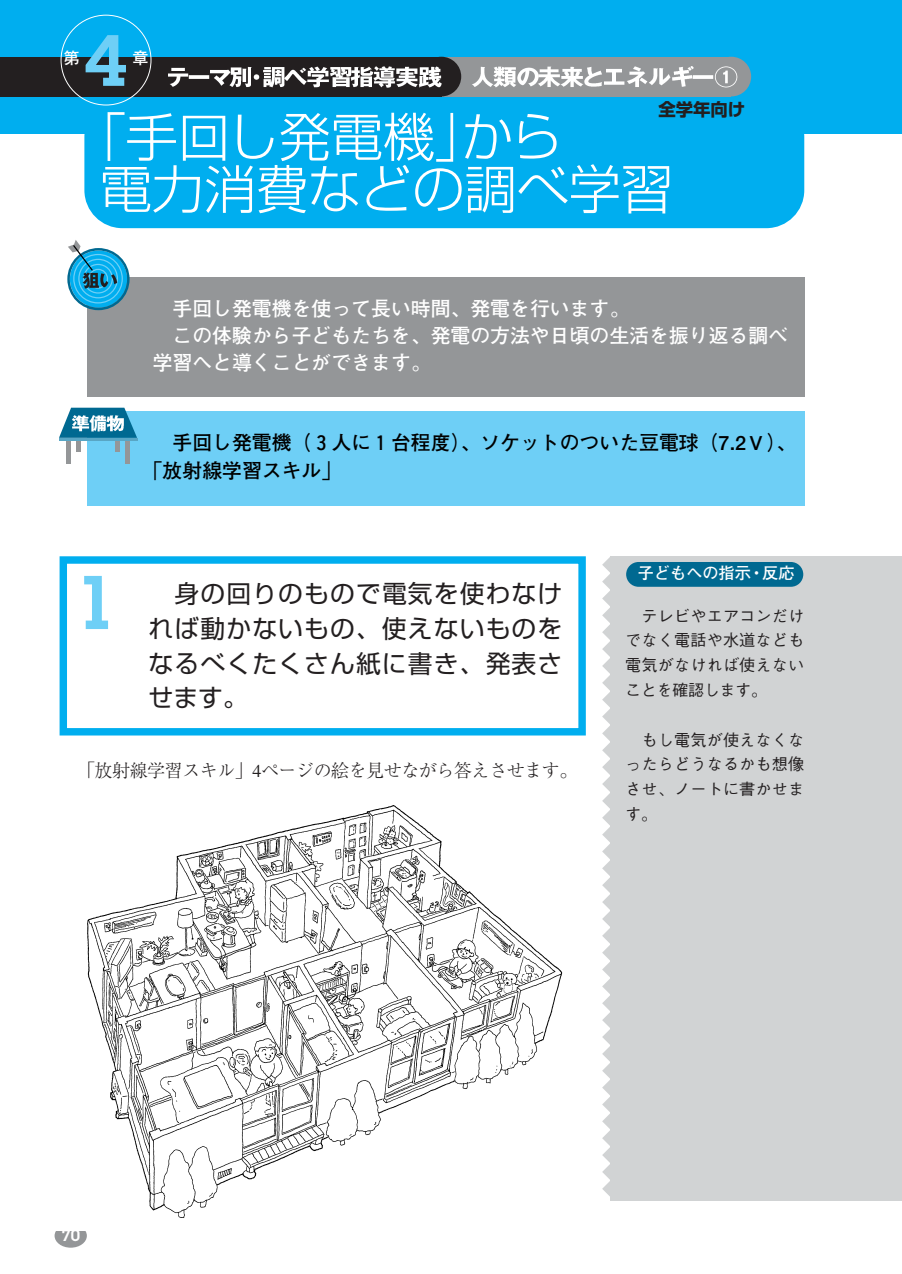
<style>
.page{position:relative;width:902px;height:1274px;background:#fff}
.page>*{position:absolute;margin:0;border:0;box-sizing:border-box;transform-origin:0 0}
.t1{font:600 74.38px "Lubalin Graph";color:#6ecff6}
.t2{font:600 71.05px "Lubalin Graph";color:#6ecff6}
.t3{font:300 52.15px/52.1px "Shin Go";color:#fff}
.t4{font:24.85px/34.6px "Shin Go";letter-spacing:.045em;color:#231f20;text-align:justify}
.t5{font:700 19.78px "Futo Go B101";color:#fff}
.t6{font:700 19.78px/27.3px "Futo Go B101";color:#000}
.t7{font:300 18.03px "Ryumin";letter-spacing:-.025em;color:#231f20}
.t8{font:700 17.32px "Shin Go";color:#231f20}
.t9{font:500 16.1px/24.8px "Gothic BBB";letter-spacing:.01em;color:#231f20;text-align:justify}
.t10{font:700 16.1px "Futo Go B101";color:#fff}
.t11{font:600 16.1px "Lubalin Graph";color:#fff}
</style>
<div class="page">
<div style="left:55px;top:1224px;width:32px;height:24px;background:#949698;border-radius:50%"></div>
<div style="left:610px;top:556px;width:291px;height:644px;background:#d1d3d4"></div>
<div style="left:60px;top:556px;width:525px;height:180px;border:7px solid #00aeef"></div>
<div style="left:87px;top:277px;width:717px;height:120px;background:#949698"></div>
<div style="left:87px;top:412px;width:717px;height:94px;background:#6ecff6"></div>
<img style="left:57px;top:805px;width:506px;height:426px">
<div style="left:626px;top:562px;width:177px;height:25px;background:#006991;border-radius:12px"></div>
<svg style="left:602px;top:557px;width:8px;height:639px"></svg>
<div style="left:70px;top:251px;width:57px;height:57px;background:#00aeef;border-radius:50%"></div>
<div style="left:67px;top:248px;width:62px;height:62px;border:2px solid #006991;border-radius:50%"></div>
<svg style="left:59px;top:408px;width:78px;height:30px"></svg>
<hr style="left:59px;top:438px;width:78px;height:3px;background:#58a6c5">
<div style="left:66px;top:441px;width:5px;height:22px;background:#949698"></div>
<hr style="left:76px;top:441px;width:4px;height:11px;background:#949698">
<hr style="left:115px;top:441px;width:4px;height:11px;background:#949698">
<div style="left:125px;top:441px;width:5px;height:22px;background:#949698"></div>
<img style="left:72px;top:415px;width:52px;height:19px">
<svg style="left:68px;top:240px;width:55px;height:64px"></svg>
<div style="left:0;top:0;width:901px;height:134px;background:#00aeef"></div>
<div style="left:84px;top:99px;width:720px;height:129px;background:#00aeef;border-radius:38px"></div>
<div style="left:0;top:57px;width:442px;height:39px;background:#231f20"></div>
<div style="left:441px;top:57px;width:289px;height:39px;background:#949698"></div>
<div style="left:421px;top:57px;width:40px;height:39px;background:#231f20;border-radius:50%"></div>
<div style="left:711px;top:57px;width:40px;height:39px;background:#949698;border-radius:50%"></div>
<img style="left:168px;top:67px;width:19px;height:20px">
<img style="left:187px;top:73px;width:21px;height:6px">
<img style="left:208px;top:69px;width:21px;height:17px">
<img style="left:229px;top:67px;width:16px;height:20px">
<img style="left:245px;top:66px;width:15px;height:21px">
<img style="left:263px;top:66px;width:87px;height:22px">
<img style="left:350px;top:66px;width:89px;height:22px">
<img style="left:439px;top:66px;width:23px;height:25px">
<img style="left:472px;top:66px;width:65px;height:22px">
<img style="left:537px;top:66px;width:44px;height:21px">
<img style="left:581px;top:67px;width:21px;height:20px">
<img style="left:604px;top:66px;width:87px;height:21px">
<img style="left:691px;top:66px;width:46px;height:22px">
<h2 class="t2" style="left:85px;top:35px;width:43px">4</h2>
<p class="t10" style="left:63px;top:52px;width:87px">第　　　章</p>
<p class="t8" style="left:658px;top:102px;width:88px">全学年向け</p>
<h3 class="t3" style="left:100px;top:118px;width:574px;text-indent:-26px">「手回し発電機」から<br>電力消費などの調べ学習</h3>
<p class="t5" style="left:172px;top:301px;width:458px">手回し発電機を使って長い時間、発電を行います。</p>
<p class="t5" style="left:172px;top:328px;width:617px">この体験から子どもたちを、発電の方法や日頃の生活を振り返る調べ</p>
<p class="t5" style="left:153px;top:356px;width:279px">学習へと導くことができます。</p>
<p class="t6" style="left:143px;top:431px;width:654px;text-indent:30px">手回し発電機（３人に１台程度）、ソケットのついた豆電球（7.2Ｖ）、「放射線学習スキル」</p>
<h1 class="t1" style="left:74px;top:576px;width:45px">1</h1>
<h3 class="t4" style="left:149px;top:579px;width:415px;text-indent:26px">身の回りのもので電気を使わなければ動かないもの、使えないものをなるべくたくさん紙に書き、発表させます。</h3>
<p class="t7" style="left:77px;top:764px;width:501px">「放射線学習スキル」4ページの絵を見せながら答えさせます。</p>
<p class="t10" style="left:637px;top:567px;width:158px">子どもへの指示・反応</p>
<p class="t9" style="left:625px;top:605px;width:180px;text-indent:16px">テレビやエアコンだけでなく電話や水道なども電気がなければ使えないことを確認します。</p>
<p class="t9" style="left:625px;top:729px;width:180px;text-indent:16px">もし電気が使えなくなったらどうなるかも想像させ、ノートに書かせます。</p>
<p class="t11" style="left:61px;top:1230px;width:20px">70</p>
</div>
